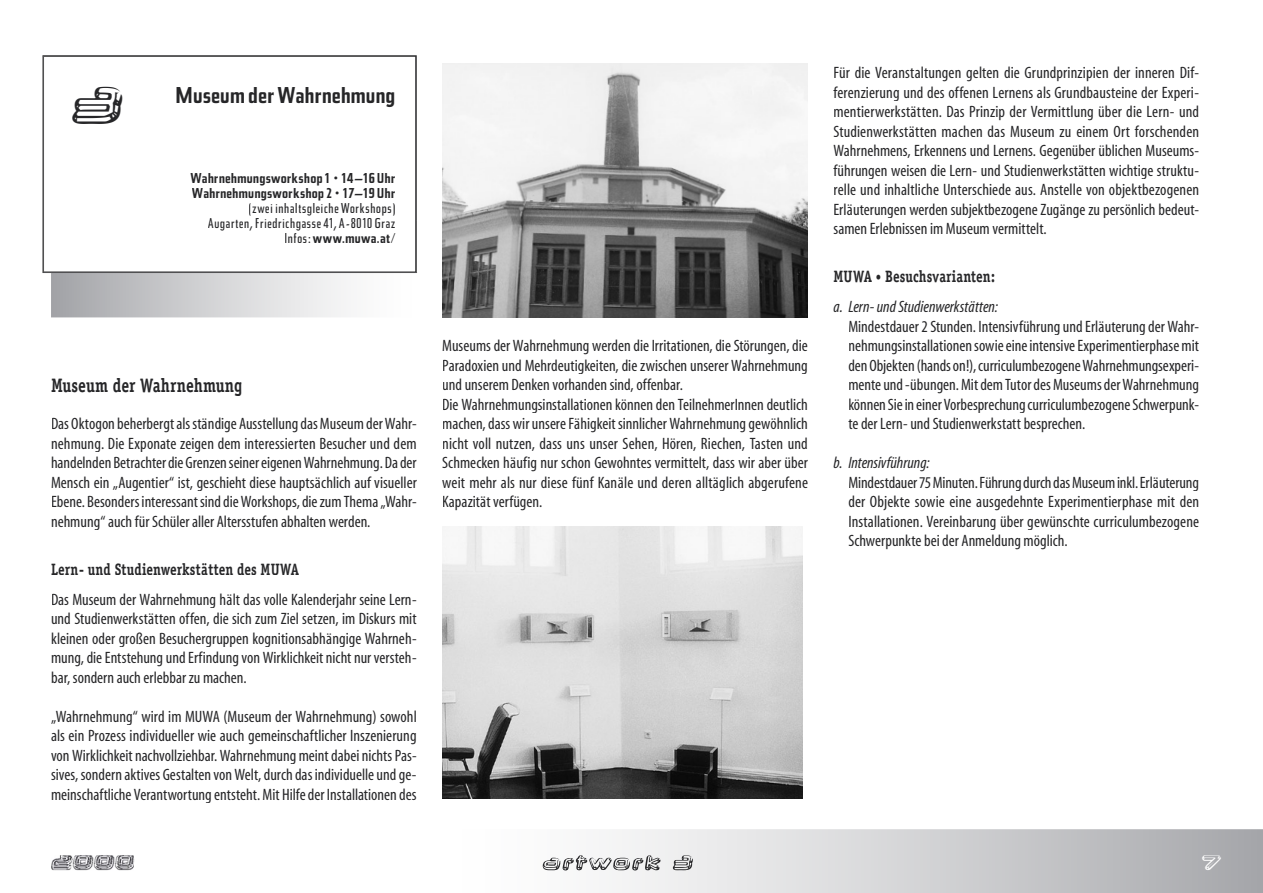
<style>
.page{position:relative;width:1263px;height:893px;background:#fff}
.page>*{position:absolute;margin:0;border:0;box-sizing:border-box;transform-origin:0 0}
.t1{font:45px "Neurochrome";color:#262628}
.t2{font:700 24px "Bauer Topic";letter-spacing:-.005em;color:#262628}
.t3{font:700 19.5px "Officina Serif";color:#262628;scale:.8 1}
.t4{font:18px "Neurochrome";color:#fff}
.t5{font:condensed 16.5px/19.5px "Myriad";color:#262628;text-align:justify}
.t6{font:700 16.5px "Officina Serif";letter-spacing:.01em;color:#262628;scale:.8 1}
.t7{font:italic condensed 16.5px "Myriad";color:#262628}
.t8{font:15px/15px "Bauer Topic";letter-spacing:.005em;color:#262628;text-align:right}
.t9{font:700 15px/15px "Bauer Topic";letter-spacing:.005em;color:#262628}
.s1{font-weight:700}
.s2{font-size:13.5px}
</style>
<div class="page">
<svg style="left:542px;top:829px;width:721px;height:64px"></svg>
<svg style="left:51px;top:273px;width:329px;height:44px"></svg>
<img style="left:51px;top:220px;width:366px;height:53px">
<svg style="left:43px;top:56px;width:373px;height:216px"></svg>
<div style="left:177px;top:87px;width:217px;height:20px;background:#fff"></div>
<div style="left:191px;top:172px;width:204px;height:13px;background:#fff"></div>
<div style="left:192px;top:187px;width:203px;height:13px;background:#fff"></div>
<div style="left:249px;top:203px;width:146px;height:12px;background:#fff"></div>
<div style="left:208px;top:218px;width:187px;height:12px;background:#fff"></div>
<div style="left:285px;top:233px;width:25px;height:10px;background:#fff"></div>
<div style="left:311px;top:233px;width:84px;height:10px;background:#fff"></div>
<div style="left:73px;top:87px;width:49px;height:37px;background:#fff"></div>
<img style="left:543px;top:855px;width:150px;height:15px">
<img style="left:442px;top:64px;width:366px;height:253px">
<img style="left:442px;top:526px;width:361px;height:273px">
<img style="left:51px;top:855px;width:83px;height:16px">
<h1 class="t1" style="left:72px;top:77px;width:51px">3</h1>
<h2 class="t2" style="left:175px;top:82px;width:222px">Museum der Wahrnehmung</h2>
<p class="t9" style="left:191px;top:170px;width:206px">Wahrnehmungsworkshop 1 • 14–16 Uhr<br>Wahrnehmungsworkshop 2 • 17–19 Uhr</p>
<p class="t8" style="left:208px;top:200px;width:189px">(zwei inhaltsgleiche Workshops)<br>Augarten, Friedrichgasse 41, A-8010 Graz<br>Infos: <span class="s1">www.muwa.at/</span></p>
<p class="t3" style="left:51px;top:373px;width:241px">Museum der Wahrnehmung</p>
<p class="t5" style="left:51px;top:415px;width:367px">Das Oktogon beherbergt als ständige Ausstellung das Museum der Wahr&shy;nehmung. Die Exponate zeigen dem interessierten Besucher und dem handelnden Betrachter die Grenzen seiner eigenen Wahrnehmung. Da der Mensch ein „Augentier“ ist, geschieht diese hauptsächlich auf visueller Ebene. Besonders interessant sind die Workshops, die zum Thema „Wahr&shy;nehmung“ auch für Schüler aller Altersstufen abhalten werden.</p>
<p class="t6" style="left:51px;top:559px;width:312px">Lern- und Studienwerkstätten des MUWA</p>
<p class="t5" style="left:51px;top:590px;width:367px">Das Museum der Wahrnehmung hält das volle Kalenderjahr seine Lern&shy;und Studienwerkstätten offen, die sich zum Ziel setzen, im Diskurs mit kleinen oder großen Besuchergruppen kognitionsabhängige Wahrneh&shy;mung, die Entstehung und Erfindung von Wirklichkeit nicht nur versteh&shy;bar, sondern auch erlebbar zu machen.</p>
<p class="t5" style="left:51px;top:707px;width:367px">„Wahrnehmung“ wird im MUWA (Museum der Wahrnehmung) sowohl als ein Prozess individueller wie auch gemeinschaftlicher Inszenierung von Wirklichkeit nachvollziehbar. Wahrnehmung meint dabei nichts Pas&shy;sives, sondern aktives Gestalten von Welt, durch das individuelle und ge&shy;meinschaftliche Verantwortung entsteht. Mit Hilfe der Installationen des</p>
<p class="t5" style="left:442px;top:337px;width:367px;text-align:left">Museums der Wahrnehmung werden die Irritationen, die Störungen, die Paradoxien und Mehrdeutigkeiten, die zwischen unserer Wahrnehmung und unserem Denken vorhanden sind, offenbar.<br>Die Wahrnehmungsinstallationen können den TeilnehmerInnen deutlich machen, dass wir unsere Fähigkeit sinnlicher Wahr nehmung gewöhnlich nicht voll nutzen, dass uns unser Sehen, Hören, Riechen, Tasten und Schmecken häufig nur schon Gewohntes vermittelt, dass wir aber über weit mehr als nur diese fünf Kanäle und deren alltäglich abgerufene Kapazität verfügen.</p>
<p class="t5" style="left:833px;top:64px;width:367px">Für die Veranstaltungen gelten die Grundprinzipien der inneren Dif&shy;ferenzierung und des offenen Lernens als Grundbausteine der Ex peri&shy;mentierwerkstätten. Das Prinzip der Vermittlung über die Lern- und Studienwerkstätten machen das Museum zu einem Ort forschen den Wahrnehmens, Erkennens und Lernens. Gegenüber üblichen Museums&shy;führungen weisen die Lern- und Studienwerkstätten wichtige struktu&shy;relle und inhaltliche Unterschiede aus. Anstelle von objektbezogenen Erläuterungen werden subjektbezogene Zugänge zu persönlich bedeut&shy;samen Erlebnissen im Museum vermittelt.</p>
<p class="t6" style="left:833px;top:266px;width:203px">MUWA <span class="s2">•</span> Besuchsvarianten:</p>
<p class="t7" style="left:833px;top:298px;width:166px">a. Lern- und Studienwerkstätten:</p>
<p class="t5" style="left:848px;top:317px;width:352px">Mindestdauer 2 Stunden. Intensivführung und Erläuterung der Wahr&shy;nehmungsinstallationen sowie eine intensive Experimentierphase mit den Objekten (hands on!), curriculumbezogene Wahrnehmungsexperi&shy;mente und -übungen. Mit dem Tutor des Museums der Wahrnehmung können Sie in einer Vorbesprechung curriculumbezogene Schwerpunk&shy;te der Lern- und Studienwerkstatt besprechen.</p>
<p class="t7" style="left:833px;top:454px;width:98px">b. Intensivführung:</p>
<p class="t5" style="left:848px;top:473px;width:352px">Mindestdauer 75 Minuten. Führung durch das Museum inkl. Erläuterung der Objekte sowie eine ausgedehnte Experimentierphase mit den Installationen. Vereinbarung über gewünschte curriculumbezogene Schwerpunkte bei der Anmeldung möglich.</p>
<p class="t4" style="left:1202px;top:852px;width:19px">7</p>
</div>
